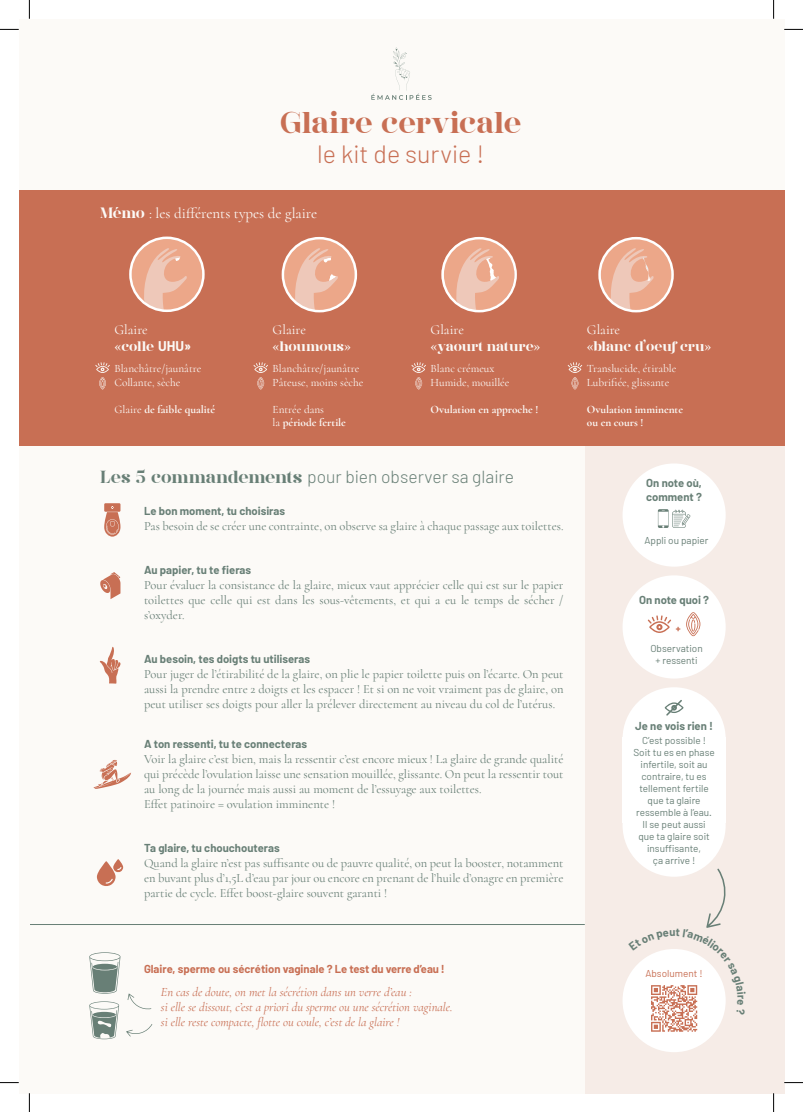
<style>
.page{position:relative;width:803px;height:1112px;background:#fff}
.page>*{position:absolute;margin:0;border:0;box-sizing:border-box;transform-origin:0 0}
.t1{font:30px "Vestha";color:#c86f54}
.t2{font:300 25px "Barlow";color:#c86f54}
.t3{font:300 17.5px "Barlow";color:#687f76}
.t4{font:15px "Cormorant";color:#fcfaf7}
.t5{font:13.75px "Vestha";letter-spacing:-.015em;color:#fcfaf7}
.t6{font:13.75px "Cormorant";color:#fcfaf7}
.t7{font:12.5px/15px "Cormorant";color:#687f76;text-align:justify}
.t8{font:italic 12.5px/15px "Cormorant";color:#c86f54}
.t9{font:700 11.25px/13.5px "Barlow";color:#687f76}
.t10{font:11.25px/13.5px "Cormorant";color:#fcfaf7}
.t11{font:700 11.25px/13.5px "Cormorant";color:#fcfaf7}
.t12{font:700 11.25px "Barlow";color:#c86f54}
.t13{font:10px/12px "Barlow";color:#687f76;text-align:center}
.t14{font:10px "Barlow";color:#c86f54}
.t15{font:700 10px "Barlow";color:#c86f54}
.s1{font-family:"Vestha"}
.s2{font-family:"Barlow";font-weight:700}
.s3{font-weight:400}
.s4{font-family:"Vestha";font-weight:400}
</style>
<div class="page">
<div style="left:19px;top:19px;width:765px;height:1073px;background:#fcfaf7"></div>
<div style="left:585px;top:446px;width:199px;height:646px;background:#f6ece7"></div>
<div style="left:19px;top:190px;width:765px;height:256px;background:#c86f54"></div>
<hr style="left:30px;top:924px;width:555px;height:1px;background:#687f76">
<svg style="left:371px;top:48px;width:61px;height:52px"></svg>
<svg style="left:130px;top:238px;width:73px;height:73px"></svg>
<svg style="left:283px;top:238px;width:73px;height:73px"></svg>
<svg style="left:441px;top:238px;width:73px;height:73px"></svg>
<svg style="left:599px;top:238px;width:73px;height:73px"></svg>
<svg style="left:95px;top:362px;width:15px;height:27px"></svg>
<svg style="left:253px;top:362px;width:15px;height:27px"></svg>
<svg style="left:411px;top:362px;width:15px;height:27px"></svg>
<svg style="left:568px;top:362px;width:14px;height:27px"></svg>
<svg style="left:141px;top:247px;width:47px;height:63px;background:#ecb59d"></svg>
<div style="left:129px;top:236px;width:76px;height:76px;border:2px solid #fff;border-radius:50%"></div>
<svg style="left:292px;top:247px;width:47px;height:63px;background:#ecb69f"></svg>
<div style="left:282px;top:237px;width:75px;height:75px;border:2px solid #fff;border-radius:50%"></div>
<svg style="left:453px;top:247px;width:47px;height:63px;background:#ecb6a0"></svg>
<div style="left:441px;top:237px;width:76px;height:75px;border:2px solid #fff;border-radius:50%"></div>
<svg style="left:608px;top:247px;width:46px;height:63px;background:#ecb59e"></svg>
<div style="left:598px;top:237px;width:76px;height:75px;border:2px solid #fff;border-radius:50%"></div>
<svg style="left:104px;top:503px;width:16px;height:33px"></svg>
<svg style="left:100px;top:572px;width:20px;height:27px"></svg>
<svg style="left:100px;top:646px;width:21px;height:37px"></svg>
<svg style="left:94px;top:760px;width:37px;height:29px"></svg>
<div style="left:622px;top:575px;width:104px;height:103px;background:#fff;border-radius:50%"></div>
<svg style="left:648px;top:615px;width:23px;height:17px"></svg>
<svg style="left:686px;top:612px;width:14px;height:24px"></svg>
<div style="left:622px;top:737px;width:104px;height:86px;background:#fff"></div>
<div style="left:622px;top:687px;width:104px;height:103px;background:#fff;border-radius:50%"></div>
<div style="left:622px;top:773px;width:104px;height:103px;background:#fff;border-radius:50%"></div>
<svg style="left:665px;top:700px;width:18px;height:15px"></svg>
<div style="left:622px;top:463px;width:104px;height:103px;background:#fff;border-radius:50%"></div>
<svg style="left:658px;top:509px;width:32px;height:19px"></svg>
<svg style="left:89px;top:952px;width:31px;height:41px"></svg>
<svg style="left:89px;top:1001px;width:30px;height:37px"></svg>
<svg style="left:128px;top:993px;width:23px;height:16px"></svg>
<svg style="left:126px;top:1024px;width:26px;height:12px"></svg>
<svg style="left:97px;top:859px;width:26px;height:27px"></svg>
<div style="left:622px;top:948px;width:104px;height:103px;background:#fff;border-radius:50%"></div>
<svg style="left:0;top:29px;width:19px;height:1px"></svg>
<svg style="left:784px;top:29px;width:19px;height:1px"></svg>
<svg style="left:0;top:1082px;width:19px;height:1px"></svg>
<svg style="left:784px;top:1081px;width:19px;height:2px"></svg>
<svg style="left:29px;top:0;width:1px;height:19px"></svg>
<svg style="left:29px;top:1093px;width:1px;height:18px"></svg>
<svg style="left:773px;top:0;width:1px;height:19px"></svg>
<svg style="left:773px;top:1092px;width:1px;height:19px"></svg>
<svg style="left:628px;top:867px;width:98px;height:164px"></svg>
<h1 class="t1" style="left:280px;top:101px;width:243px">Glaire cervicale</h1>
<h2 class="t2" style="left:317px;top:139px;width:168px">le kit de survie !</h2>
<p class="t4" style="left:100px;top:204px;width:219px"><span class="s1">Mémo</span> : les différents types de glaire</p>
<p class="t6" style="left:114px;top:321px;width:35px">Glaire</p>
<p class="t5" style="left:114px;top:336px;width:78px">«colle <span class="s2">UHU»</span></p>
<p class="t10" style="left:114px;top:362px;width:88px">Blanchâtre/jaunâtre<br>Collante, sèche</p>
<p class="t11" style="left:114px;top:402px;width:102px"><span class="s3">Glaire</span> de faible qualité</p>
<p class="t6" style="left:273px;top:321px;width:35px">Glaire</p>
<p class="t5" style="left:273px;top:336px;width:80px">«houmous»</p>
<p class="t10" style="left:273px;top:362px;width:92px">Blanchâtre/jaunâtre<br>Pâteuse, moins sèche</p>
<p class="t11" style="left:273px;top:402px;width:75px"><span class="s3">Entrée dans<br>la</span> période fertile</p>
<p class="t6" style="left:431px;top:321px;width:35px">Glaire</p>
<p class="t5" style="left:431px;top:336px;width:111px">«yaourt nature»</p>
<p class="t10" style="left:431px;top:362px;width:80px">Blanc crémeux<br>Humide, mouillée</p>
<p class="t11" style="left:431px;top:402px;width:109px">Ovulation en approche !</p>
<h3 class="t3" style="left:100px;top:466px;width:415px"><span class="s4">Les 5 commandements</span> pour bien observer sa glaire</h3>
<p class="t9" style="left:144px;top:504px;width:143px">Le bon moment, tu choisiras</p>
<p class="t7" style="left:144px;top:518px;width:421px">Pas besoin de se créer une contrainte, on observe sa glaire à chaque passage aux toilettes.</p>
<p class="t9" style="left:144px;top:563px;width:109px">Au papier, tu te fieras</p>
<p class="t7" style="left:144px;top:577px;width:421px">Pour évaluer la consistance de la glaire, mieux vaut apprécier celle qui est sur le papier toilettes que celle qui est dans les sous-vêtements, et qui a eu le temps de sécher / s’oxyder.</p>
<p class="t9" style="left:144px;top:651px;width:168px">Au besoin, tes doigts tu utiliseras</p>
<p class="t7" style="left:144px;top:665px;width:421px">Pour juger de l’étirabilité de la glaire, on plie le papier toilette puis on l’écarte. On peut aussi la prendre entre 2 doigts et les espacer ! Et si on ne voit vraiment pas de glaire, on peut utiliser ses doigts pour aller la prélever directement au niveau du col de l’utérus.</p>
<p class="t9" style="left:144px;top:737px;width:165px">A ton ressenti, tu te connecteras</p>
<p class="t7" style="left:144px;top:751px;width:421px;text-align:left">Voir la glaire c’est bien, mais la ressentir c’est encore mieux ! La glaire de grande qualité qui précède l’ovulation laisse une sensation mouillée, glissante. On peut la ressentir tout au long de la journée mais aussi au moment de l’essuyage aux toilettes.<br>Effet patinoire = ovulation imminente !</p>
<p class="t9" style="left:144px;top:840px;width:137px">Ta glaire, tu chouchouteras</p>
<p class="t7" style="left:144px;top:854px;width:421px">Quand la glaire n’est pas suffisante ou de pauvre qualité, on peut la booster, notamment en buvant plus d’1,5L d’eau par jour ou encore en prenant de l’huile d’onagre en première partie de cycle. Effet boost-glaire souvent garanti !</p>
<p class="t6" style="left:587px;top:321px;width:35px">Glaire</p>
<p class="t5" style="left:587px;top:336px;width:126px">«blanc d’oeuf cru»</p>
<p class="t10" style="left:587px;top:362px;width:91px">Translucide, étirable<br>Lubrifiée, glissante</p>
<p class="t11" style="left:587px;top:402px;width:98px">Ovulation imminente ou en cours !</p>
<p class="t9" style="left:646px;top:476px;width:57px">On note où, comment ?</p>
<p class="t13" style="left:644px;top:534px;width:66px">Appli ou papier</p>
<p class="t9" style="left:639px;top:593px;width:71px">On note quoi ?</p>
<p class="t13" style="left:650px;top:642px;width:54px">Observation + ressenti</p>
<p class="t15" style="left:676px;top:622px;width:6px">+</p>
<p class="t9" style="left:635px;top:719px;width:79px">Je ne vois rien !</p>
<p class="t13" style="left:633px;top:734px;width:83px">C’est possible !<br>Soit tu es en phase infertile, soit au contraire, tu es tellement fertile que ta glaire ressemble à l’eau.<br>Il se peut aussi que ta glaire soit insuffisante,<br>ça arrive !</p>
<p class="t12" style="left:144px;top:961px;width:302px">Glaire, sperme ou sécrétion vaginale ? Le test du verre d’eau !</p>
<p class="t14" style="left:645px;top:967px;width:59px">Absolument !</p>
<p class="t8" style="left:161px;top:984px;width:293px">En cas de doute, on met la sécrétion dans un verre d’eau :<br>si elle se dissout, c’est a priori du sperme ou une sécrétion vaginale. si elle reste compacte, flotte ou coule, c’est de la glaire !</p>
</div>
